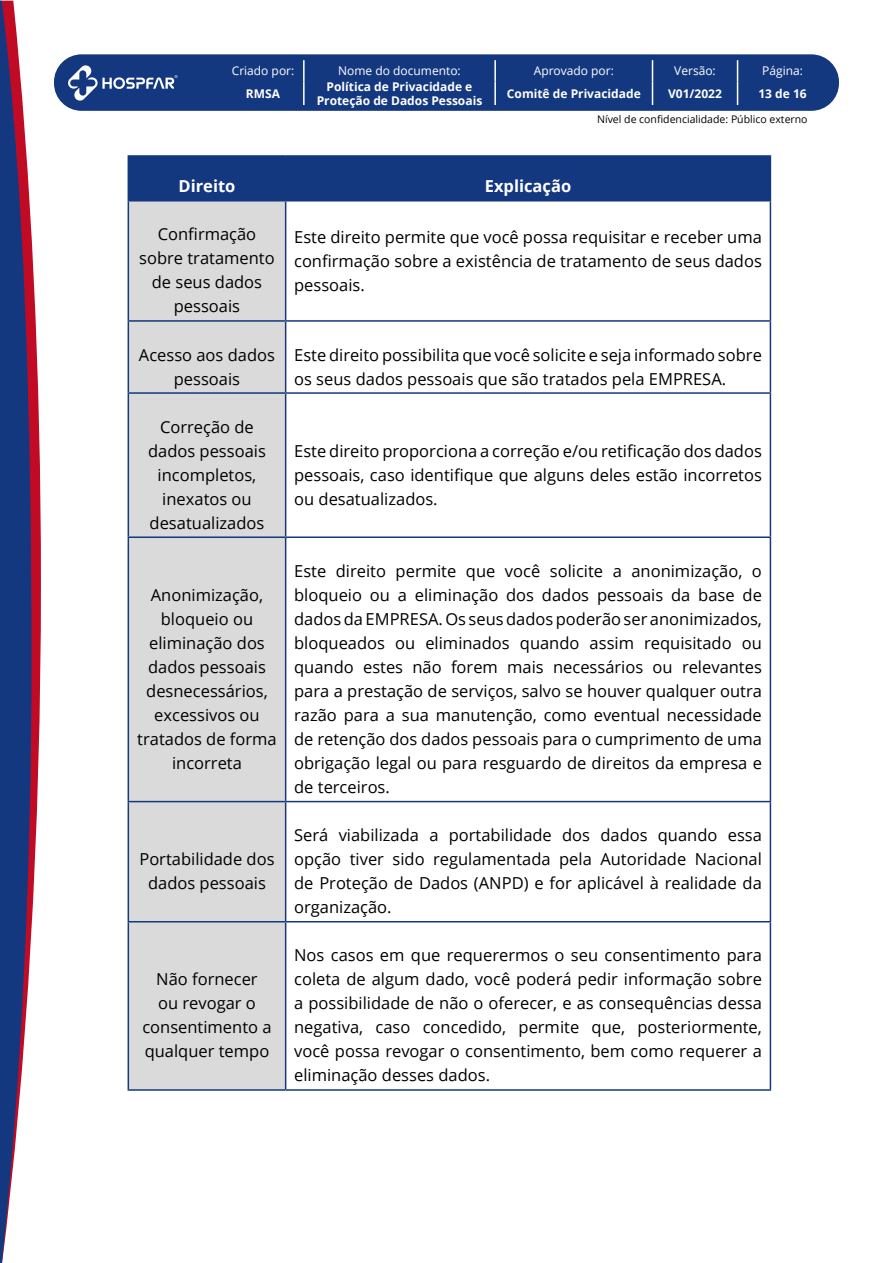
<style>
.page{position:relative;width:893px;height:1263px;background:#fff}
.page>*{position:absolute;margin:0;border:0;box-sizing:border-box;transform-origin:0 0}
.t1{font:16.5px/24px "Open Sans";color:#000;text-align:center}
.t2{font:700 16.5px "Open Sans";color:#fff}
.t3{font:700 12px/14.4px "Open Sans";color:#fff;text-align:center}
.t4{font:12px "Open Sans";color:#fff}
.t5{font:10.5px "Open Sans";color:#000}
</style>
<div class="page">
<div style="left:54px;top:54px;width:785px;height:57px;background:#14387f;border-radius:28px"></div>
<svg style="left:68px;top:65px;width:110px;height:36px"></svg>
<svg style="left:32px;top:245px;width:9px;height:674px;fill:#c10b25"></svg>
<svg style="left:0;top:1px;width:32px;height:1262px;background:#4e5087"></svg>
<hr style="left:303px;top:60px;width:2px;height:21px;background:#fff">
<hr style="left:494px;top:60px;width:2px;height:21px;background:#fff">
<hr style="left:303px;top:81px;width:2px;height:24px;background:#fff">
<hr style="left:494px;top:81px;width:2px;height:24px;background:#fff">
<svg style="left:652px;top:60px;width:1px;height:45px"></svg>
<svg style="left:737px;top:60px;width:1px;height:45px"></svg>
<div style="left:129px;top:157px;width:641px;height:43px;background:#14387f"></div>
<div style="left:129px;top:201px;width:156px;height:888px;background:#dadada"></div>
<hr style="left:128px;top:155px;width:158px;height:2px;background:#14387f">
<hr style="left:128px;top:157px;width:1px;height:43px;background:#14387f">
<hr style="left:286px;top:155px;width:485px;height:2px;background:#14387f">
<hr style="left:285px;top:157px;width:1px;height:43px;background:#14387f">
<hr style="left:770px;top:157px;width:1px;height:43px;background:#14387f">
<hr style="left:128px;top:200px;width:158px;height:1px;background:#14387f">
<hr style="left:128px;top:201px;width:1px;height:119px;background:#14387f">
<hr style="left:286px;top:200px;width:485px;height:1px;background:#14387f">
<hr style="left:285px;top:201px;width:1px;height:119px;background:#14387f">
<hr style="left:770px;top:201px;width:1px;height:119px;background:#14387f">
<hr style="left:128px;top:320px;width:158px;height:2px;background:#14387f">
<hr style="left:128px;top:322px;width:1px;height:70px;background:#14387f">
<hr style="left:286px;top:320px;width:485px;height:2px;background:#14387f">
<hr style="left:285px;top:322px;width:1px;height:70px;background:#14387f">
<hr style="left:770px;top:322px;width:1px;height:70px;background:#14387f">
<hr style="left:128px;top:392px;width:158px;height:2px;background:#14387f">
<hr style="left:128px;top:394px;width:1px;height:142px;background:#14387f">
<hr style="left:286px;top:392px;width:485px;height:2px;background:#14387f">
<hr style="left:285px;top:394px;width:1px;height:142px;background:#14387f">
<hr style="left:770px;top:394px;width:1px;height:142px;background:#14387f">
<hr style="left:128px;top:536px;width:158px;height:2px;background:#14387f">
<hr style="left:128px;top:538px;width:1px;height:263px;background:#14387f">
<hr style="left:286px;top:536px;width:485px;height:2px;background:#14387f">
<hr style="left:285px;top:538px;width:1px;height:263px;background:#14387f">
<hr style="left:770px;top:538px;width:1px;height:263px;background:#14387f">
<hr style="left:128px;top:801px;width:158px;height:1px;background:#14387f">
<hr style="left:128px;top:802px;width:1px;height:119px;background:#14387f">
<hr style="left:286px;top:801px;width:485px;height:1px;background:#14387f">
<hr style="left:285px;top:802px;width:1px;height:119px;background:#14387f">
<hr style="left:770px;top:802px;width:1px;height:119px;background:#14387f">
<hr style="left:128px;top:921px;width:158px;height:1px;background:#14387f">
<hr style="left:128px;top:922px;width:1px;height:167px;background:#14387f">
<hr style="left:286px;top:921px;width:485px;height:1px;background:#14387f">
<hr style="left:285px;top:922px;width:1px;height:167px;background:#14387f">
<hr style="left:770px;top:922px;width:1px;height:167px;background:#14387f">
<hr style="left:128px;top:1089px;width:158px;height:2px;background:#14387f">
<hr style="left:286px;top:1089px;width:485px;height:2px;background:#14387f">
<p class="t4" style="left:232px;top:63px;width:64px">Criado por:</p>
<p class="t4" style="left:338px;top:63px;width:124px">Nome do documento:</p>
<p class="t4" style="left:534px;top:63px;width:82px">Aprovado por:</p>
<p class="t4" style="left:674px;top:63px;width:43px">Versão:</p>
<p class="t4" style="left:762px;top:63px;width:42px">Página:</p>
<p class="t3" style="left:246px;top:86px;width:36px">RMSA</p>
<p class="t3" style="left:317px;top:79px;width:167px">Política de Privacidade e<br>Proteção de Dados Pessoais</p>
<p class="t3" style="left:507px;top:86px;width:135px">Comitê de Privacidade</p>
<p class="t3" style="left:668px;top:86px;width:55px">V01/2022</p>
<p class="t3" style="left:758px;top:86px;width:50px">13 de 16</p>
<p class="t5" style="left:597px;top:112px;width:212px">Nível de confidencialidade: Público externo</p>
<p class="t2" style="left:179px;top:175px;width:58px">Direito</p>
<p class="t2" style="left:485px;top:175px;width:88px">Explicação</p>
<p class="t1" style="left:139px;top:222px;width:137px">Confirmação sobre tratamento de seus dados pessoais</p>
<p class="t1" style="left:294px;top:225px;width:469px;text-align:justify">Este direito permite que você possa requisitar e receber uma confirmação sobre a existência de tratamento de seus dados pessoais.</p>
<p class="t1" style="left:139px;top:342px;width:138px">Acesso aos dados pessoais</p>
<p class="t1" style="left:294px;top:342px;width:469px;text-align:left">Este direito possibilita que você solicite e seja informado sobre os seus dados pessoais que são tratados pela EMPRESA.</p>
<p class="t1" style="left:148px;top:414px;width:119px">Correção de dados pessoais incompletos, inexatos ou desatualizados</p>
<p class="t1" style="left:294px;top:438px;width:469px;text-align:justify">Este direito proporciona a correção e/ou retificação dos dados pessoais, caso identifique que alguns deles estão incorretos ou desatualizados.</p>
<p class="t1" style="left:137px;top:582px;width:141px">Anonimização, bloqueio ou eliminação dos dados pessoais desnecessários, excessivos ou tratados de forma incorreta</p>
<p class="t1" style="left:139px;top:847px;width:137px">Portabilidade dos dados pessoais</p>
<p class="t1" style="left:142px;top:967px;width:131px">Não fornecer<br>ou revogar o consentimento a qualquer tempo</p>
<p class="t1" style="left:294px;top:558px;width:469px;text-align:justify">Este direito permite que você solicite a anonimização, o bloqueio ou a eliminação dos dados pessoais da base de dados da EMPRESA. Os seus dados poderão ser anonimizados, bloqueados ou eliminados quando assim requisitado ou quando estes não forem mais necessários ou relevantes para a prestação de serviços, salvo se houver qualquer outra razão para a sua manutenção, como eventual necessidade de retenção dos dados pessoais para o cumprimento de uma obrigação legal ou para resguardo de direitos da empresa e de terceiros.</p>
<p class="t1" style="left:294px;top:822px;width:469px;text-align:justify">Será viabilizada a portabilidade dos dados quando essa opção tiver sido regulamentada pela Autoridade Nacional de Proteção de Dados (ANPD) e for aplicável à realidade da organização.</p>
<p class="t1" style="left:294px;top:943px;width:469px;text-align:justify">Nos casos em que requerermos o seu consentimento para coleta de algum dado, você poderá pedir informação sobre a possibilidade de não o oferecer, e as consequências dessa negativa, caso concedido, permite que, posteriormente, você possa revogar o consentimento, bem como requerer a eliminação desses dados.</p>
</div>
